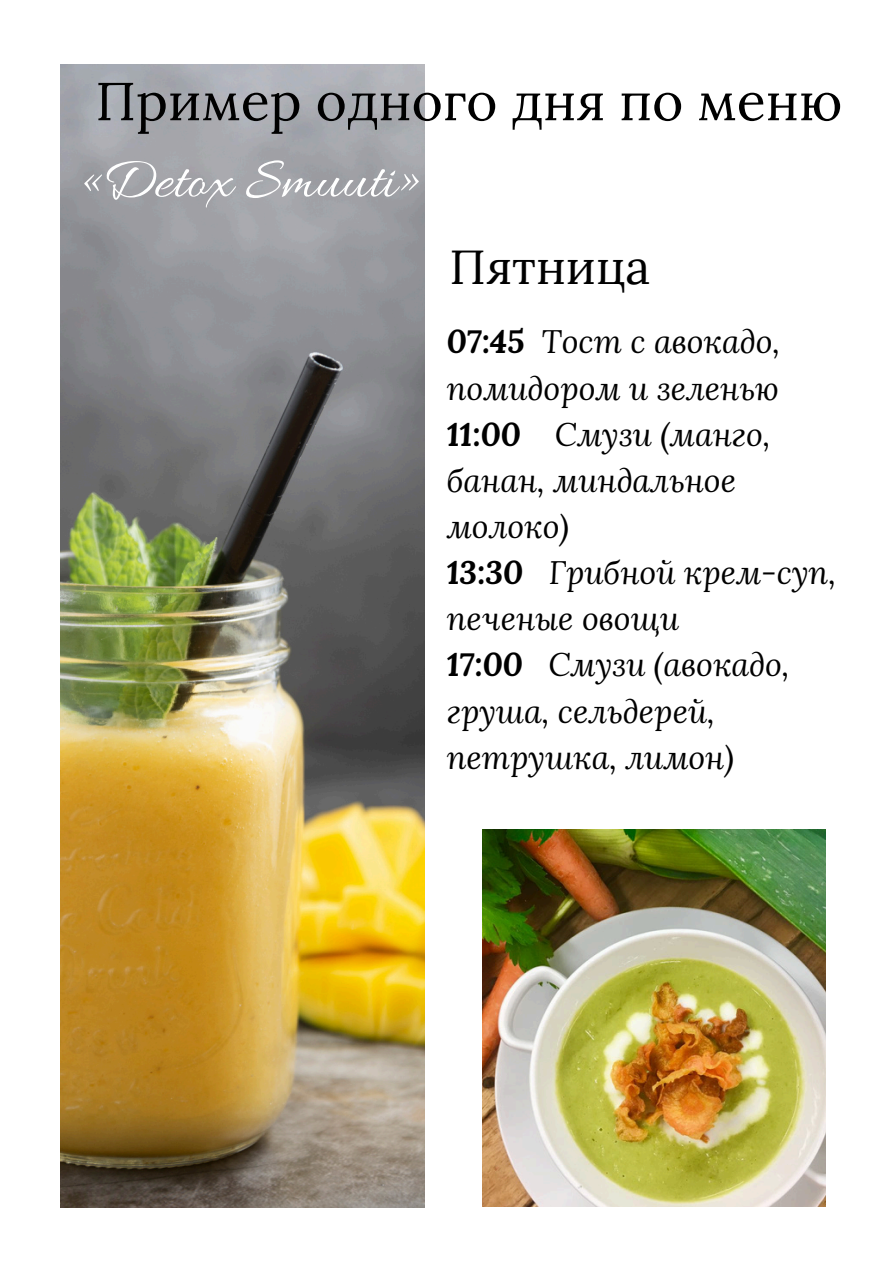
<style>
.page{position:relative;width:894px;height:1264px;background:#fff}
.page>*{position:absolute;margin:0;border:0;box-sizing:border-box;transform-origin:0 0}
.t1{font:59.85px "Allura";color:#fff}
.t2{font:53.4px "Lora";color:#000}
.t3{font:48px "Lora";color:#000}
.t4{font:italic 32.25px/46.2px "Lora";color:#000}
.s1{font-weight:700}
</style>
<div class="page">
<img style="left:482px;top:829px;width:343px;height:377px">
<img style="left:61px;top:64px;width:363px;height:1143px">
<p class="t2" style="left:95px;top:66px;width:748px">Пример одного дня по меню</p>
<p class="t1" style="left:79px;top:147px;width:341px">«Detox Smuuti»</p>
<h1 class="t3" style="left:449px;top:236px;width:202px">Пятница</h1>
<h2 class="t4" style="left:446px;top:318px;width:335px"><span class="s1">07:45</span> Тост с авокадо, помидором и зеленью</h2>
<h2 class="t4" style="left:446px;top:410px;width:325px"><span class="s1">11:00</span> Смузи (манго, банан, миндальное молоко)</h2>
<p class="t4" style="left:446px;top:548px;width:390px"><span class="s1">13:30</span> Грибной крем-суп, печеные овощи</p>
<p class="t4" style="left:446px;top:641px;width:344px"><span class="s1">17:00</span> Смузи (авокадо, груша, сельдерей, петрушка, лимон)</p>
</div>
